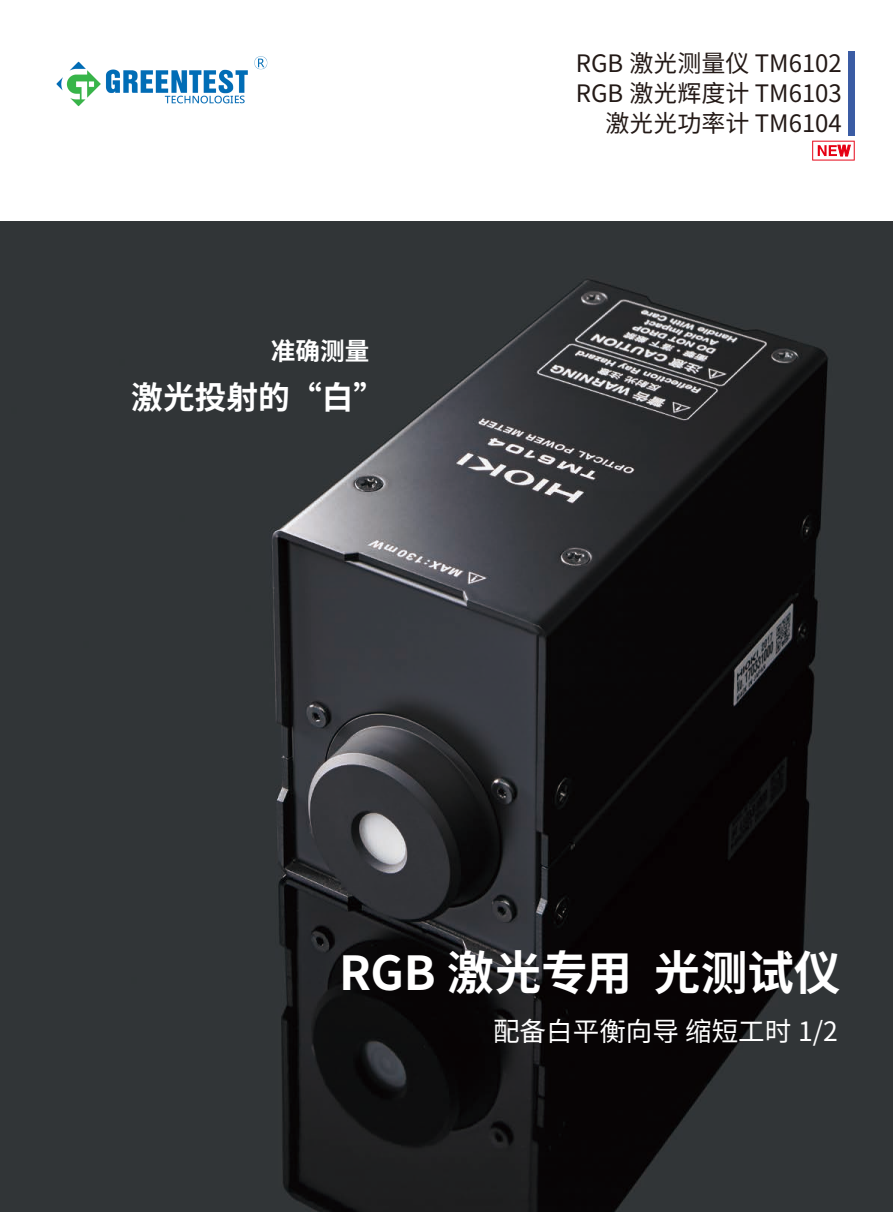
<style>
.page{position:relative;width:893px;height:1212px;background:#fff}
.page>*{position:absolute;margin:0;border:0;box-sizing:border-box;transform-origin:0 0}
.t1{font:700 46.8px "Source Han Sans CN";letter-spacing:-.01em;color:#fff}
.t2{font:700 31.8px "Source Han Sans CN";color:#fff}
.t3{font:26.55px "Source Han Sans CN";color:#fff}
.t4{font:700 24.6px "Source Han Sans CN";color:#fff}
.t5{font:24px/30px "Source Han Sans CN";color:#231916;text-align:right}
</style>
<div class="page">
<img style="left:0;top:222px;width:893px;height:990px">
<svg style="left:812px;top:141px;width:43px;height:20px"></svg>
<div style="left:848px;top:51px;width:7px;height:84px;background:#3b5ca4"></div>
<img style="left:56px;top:56px;width:212px;height:51px">
<p class="t4" style="left:271px;top:337px;width:100px">准确测量</p>
<h2 class="t2" style="left:131px;top:380px;width:255px">激光投射的“白”</h2>
<p class="t5" style="left:576px;top:49px;width:268px">RGB 激光测量仪 TM6102<br>RGB 激光辉度计 TM6103激光光功率计 TM6104</p>
<h1 class="t1" style="left:339px;top:946px;width:503px">RGB 激光专用 光测试仪</h1>
<p class="t3" style="left:493px;top:1016px;width:346px">配备白平衡向导 缩短工时 1/2</p>
</div>
